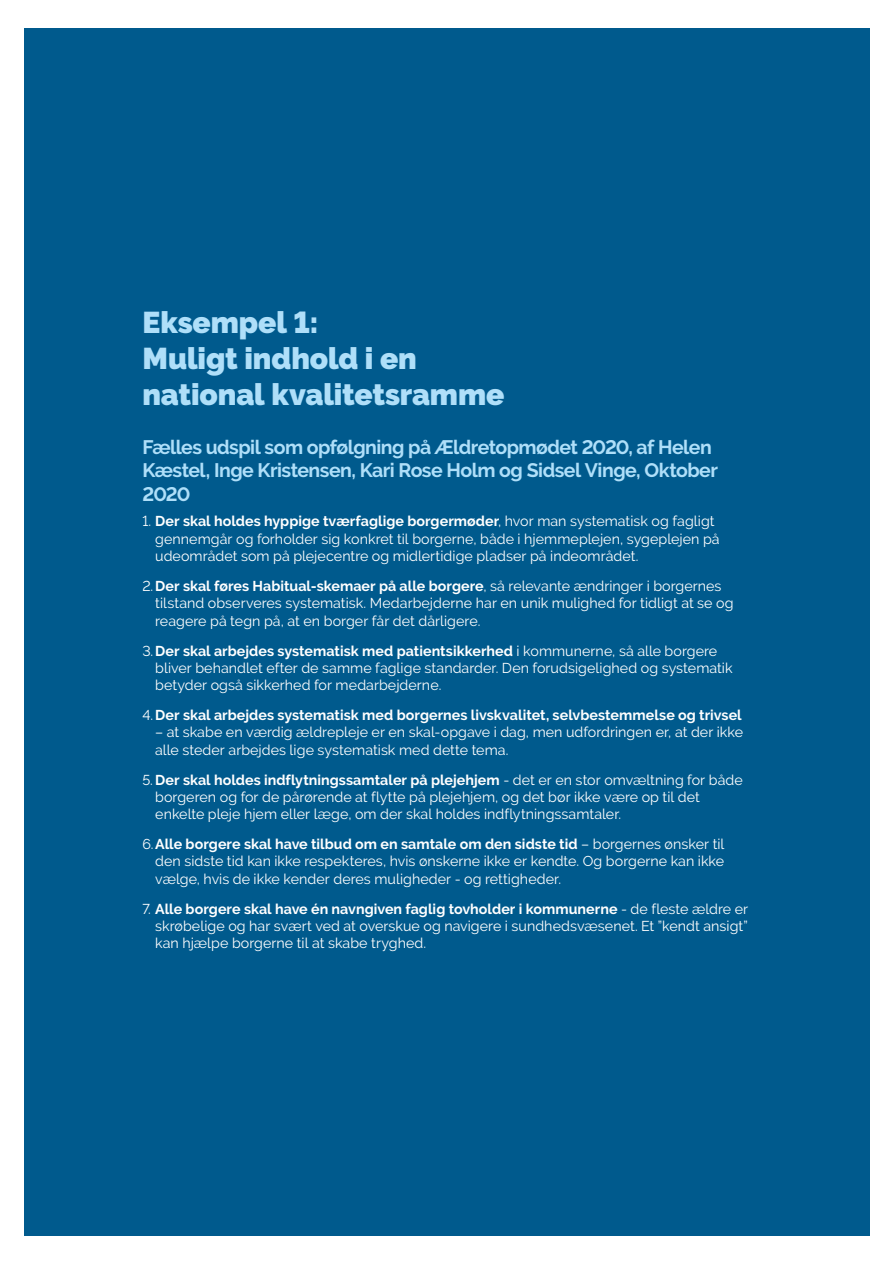
<style>
.page{position:relative;width:893px;height:1263px;background:#fff}
.page>*{position:absolute;margin:0;border:0;box-sizing:border-box;transform-origin:0 0}
.t1{font:900 30px/36px "Raleway";letter-spacing:-.005em;color:#afdff9}
.t2{font:700 19.5px/23.4px "Raleway";letter-spacing:-.03em;color:#afdff9}
.t3{font:14.25px/17.2px "Raleway";letter-spacing:.005em;color:#fff}
.t4{font:700 14.25px "Raleway";letter-spacing:.005em;color:#fff}
.s1{font-weight:700}
.s2{font-weight:400}
</style>
<div class="page">
<div style="left:24px;top:28px;width:845px;height:1207px;background:#005a8d"></div>
<h1 class="t1" style="left:142px;top:304px;width:363px">Eksempel 1:<br>Muligt indhold i en national kvalitetsramme</h1>
<h2 class="t2" style="left:142px;top:435px;width:577px">Fælles udspil som opfølgning på Ældretopmødet 2020, af Helen<br>Kæstel, Inge Kristensen, Kari Rose Holm og Sidsel Vinge, Oktober<br>2020</h2>
<p class="t3" style="left:155px;top:513px;width:566px;text-indent:-13px">1. <span class="s1">Der skal holdes hyppige tværfaglige borgermøder</span>, hvor man systematisk og fagligt gennemgår og forholder sig konkret til borgerne, både i hjemmeplejen, sygeplejen på udeområdet som på plejecentre og midlertidige pladser på indeområdet.</p>
<p class="t3" style="left:155px;top:577px;width:580px;text-indent:-13px">2.<span class="s1">Der skal føres Habitual-skemaer på alle borgere</span>, så relevante ændringer i borgernes tilstand observeres systematisk. Medarbejderne har en unik mulighed for tidligt at se og reagere på tegn på, at en borger får det dårligere.</p>
<p class="t3" style="left:155px;top:642px;width:579px;text-indent:-13px">3.<span class="s1">Der skal arbejdes systematisk med patientsikkerhed</span> i kommunerne, så alle borgere bliver behandlet efter de samme faglige standarder. Den forudsigelighed og systematik betyder også sikkerhed for medarbejderne.</p>
<p class="t4" style="left:142px;top:707px;width:601px"><span class="s2">4.</span> Der skal arbejdes systematisk med borgernes livskvalitet, selvbestemmelse og trivsel</p>
<p class="t3" style="left:155px;top:724px;width:589px">– at skabe en værdig ældrepleje er en skal-opgave i dag, men udfordringen er, at der ikke alle steder arbejdes lige systematisk med dette tema.</p>
<p class="t3" style="left:155px;top:771px;width:589px;text-indent:-13px">5. <span class="s1">Der skal holdes indflytningssamtaler på plejehjem</span> - det er en stor omvæltning for både borgeren og for de pårørende at flytte på plejehjem, og det bør ikke være op til det enkelte pleje hjem eller læge, om der skal holdes indflytningssamtaler.</p>
<p class="t3" style="left:155px;top:835px;width:571px;text-align:justify;text-indent:-13px">6.<span class="s1">Alle borgere skal have tilbud om en samtale om den sidste tid</span> – borgernes ønsker til den sidste tid kan ikke respekteres, hvis ønskerne ikke er kendte. Og borgerne kan ikke vælge, hvis de ikke kender deres muligheder - og rettigheder.</p>
<p class="t3" style="left:155px;top:900px;width:594px;text-align:justify;text-indent:-13px">7. <span class="s1">Alle borgere skal have én navngiven faglig tovholder i kommunerne</span> - de fleste ældre er skrøbelige og har svært ved at overskue og navigere i sundhedsvæsenet. Et ”kendt ansigt” kan hjælpe borgerne til at skabe tryghed.</p>
</div>
